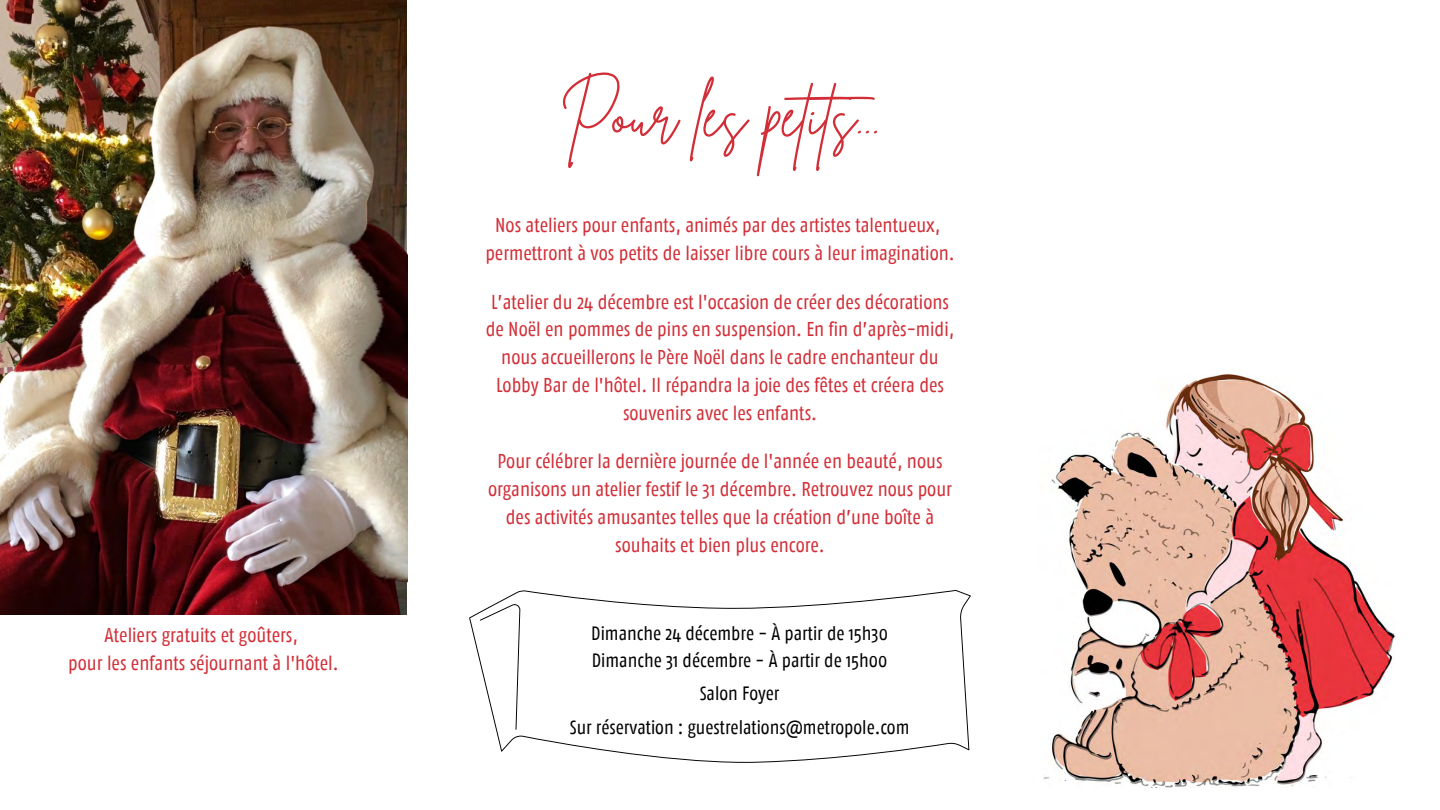
<style>
.page{position:relative;width:1440px;height:810px;background:#fff}
.page>*{position:absolute;margin:0;border:0;box-sizing:border-box;transform-origin:0 0}
.t1{font:60px "Brittany Signature";color:#d22e37}
.t2{font:20px/27.8px "Fago Co";color:#d22e37;text-align:center}
.t3{font:19.2px "Fago Co";color:#000}
</style>
<div class="page">
<svg style="left:469px;top:590px;width:502px;height:173px"></svg>
<svg style="left:480px;top:603px;width:40px;height:127px"></svg>
<img style="left:0;top:0;width:407px;height:614px">
<img style="left:1043px;top:375px;width:352px;height:412px">
<p class="t2" style="left:105px;top:623px;width:195px">Ateliers gratuits et goûters,</p>
<p class="t2" style="left:68px;top:650px;width:272px">pour les enfants séjournant à l'hôtel.</p>
<p class="t1" style="left:560px;top:77px;width:333px">Pour les petits...</p>
<p class="t2" style="left:495px;top:213px;width:447px">Nos ateliers pour enfants, animés par des artistes talentueux,</p>
<p class="t2" style="left:485px;top:241px;width:471px">permettront à vos petits de laisser libre cours à leur imagination.</p>
<p class="t2" style="left:486px;top:289px;width:470px">L’atelier du 24 décembre est l'occasion de créer des décorations de Noël en pommes de pins en suspension. En fin d’après-midi, nous accueillerons le Père Noël dans le cadre enchanteur du Lobby Bar de l'hôtel. Il répandra la joie des fêtes et créera des souvenirs avec les enfants.</p>
<p class="t2" style="left:488px;top:449px;width:466px">Pour célébrer la dernière journée de l'année en beauté, nous organisons un atelier festif le 31 décembre. Retrouvez nous pour des activités amusantes telles que la création d’une boîte à souhaits et bien plus encore.</p>
<p class="t3" style="left:591px;top:626px;width:298px">Dimanche 24 décembre - À partir de 15h30</p>
<p class="t3" style="left:592px;top:653px;width:297px">Dimanche 31 décembre - À partir de 15h00</p>
<p class="t3" style="left:700px;top:686px;width:81px">Salon Foyer</p>
<p class="t3" style="left:570px;top:720px;width:341px">Sur réservation : guestrelations@metropole.com</p>
</div>
